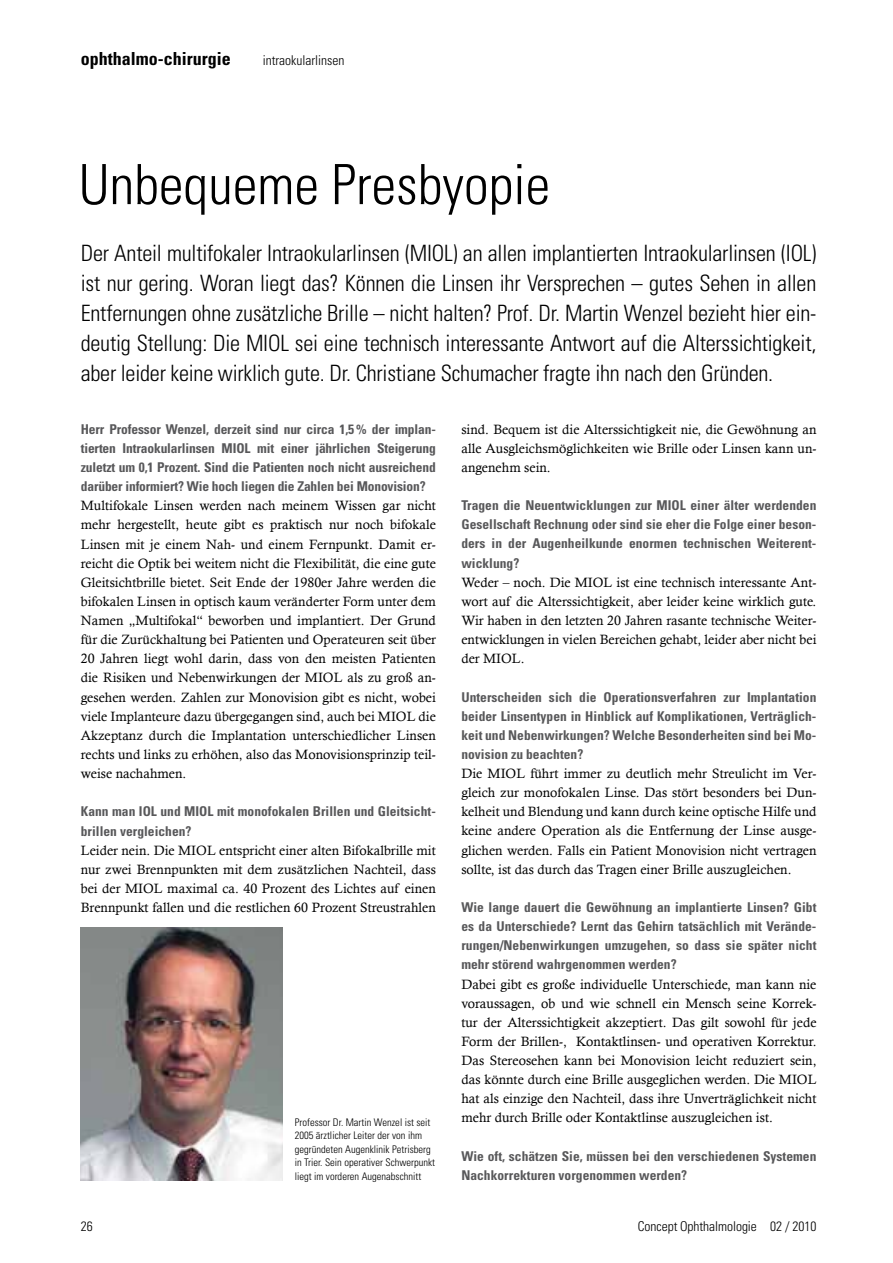
<style>
.page{position:relative;width:893px;height:1263px;background:#fff}
.page>*{position:absolute;margin:0;border:0;box-sizing:border-box;transform-origin:0 0}
.t1{font:300 condensed 55.5px "Univers";color:#000}
.t2{font:300 condensed 22.5px/30px "Univers";letter-spacing:-.01em;color:#000;text-align:justify}
.t3{font:700 condensed 18px "Univers";color:#000}
.t4{font:13.5px/19.2px "Calisto";color:#000;text-align:justify}
.t5{font:700 condensed 13.5px/19.2px "Univers";color:#58585a;text-align:justify}
.t6{font:300 condensed 13.5px "Univers";color:#000}
.t7{font:300 condensed 10.5px/13.5px "Univers";color:#000}
</style>
<div class="page">
<img style="left:81px;top:927px;width:202px;height:254px">
<h3 class="t3" style="left:81px;top:48px;width:151px">ophthalmo-chirurgie</h3>
<p class="t6" style="left:263px;top:52px;width:83px">intraokularlinsen</p>
<h1 class="t1" style="left:79px;top:151px;width:473px">Unbequeme Presbyopie</h1>
<p class="t2" style="left:81px;top:238px;width:737px">Der Anteil multifokaler Intraokularlinsen (MIOL) an allen implantierten Intraokularlinsen (IOL) ist nur gering. Woran liegt das? Können die Linsen ihr Versprechen – gutes Sehen in allen Entfernungen ohne zusätzliche Brille – nicht halten? Prof. Dr. Martin Wenzel bezieht hier ein&shy;deutig Stellung: Die MIOL sei eine technisch interessante Antwort auf die Alterssichtigkeit, aber leider keine wirklich gute. Dr. Christiane Schumacher fragte ihn nach den Gründen.</p>
<p class="t5" style="left:81px;top:419px;width:357px">Herr Professor Wenzel, derzeit sind nur circa 1,5 % der implan&shy;tierten Intraokularlinsen MIOL mit einer jährlichen Steigerung zuletzt um 0,1 Prozent. Sind die Patienten noch nicht ausreichend darüber informiert? Wie hoch liegen die Zahlen bei Monovision?</p>
<p class="t4" style="left:81px;top:496px;width:357px">Multifokale Linsen werden nach meinem Wissen gar nicht mehr hergestellt, heute gibt es praktisch nur noch bifokale Linsen mit je einem Nah- und einem Fernpunkt. Damit er&shy;reicht die Optik bei weitem nicht die Flexibilität, die eine gute Gleitsichtbrille bietet. Seit Ende der 1980er Jahre werden die bifokalen Linsen in optisch kaum veränderter Form unter dem Namen „Multifokal“ beworben und implantiert. Der Grund für die Zurückhaltung bei Patienten und Operateuren seit über 20 Jahren liegt wohl darin, dass von den meisten Patienten die Risiken und Nebenwirkungen der MIOL als zu groß an&shy;gesehen werden. Zahlen zur Monovision gibt es nicht, wobei viele Implanteure dazu übergegangen sind, auch bei MIOL die Akzeptanz durch die Implantation unterschiedlicher Linsen rechts und links zu erhöhen, also das Monovisionsprinzip teil&shy;weise nachahmen.</p>
<p class="t5" style="left:81px;top:802px;width:357px">Kann man IOL und MIOL mit monofokalen Brillen und Gleitsicht&shy;brillen vergleichen?</p>
<p class="t4" style="left:81px;top:840px;width:357px">Leider nein. Die MIOL entspricht einer alten Bifokalbrille mit nur zwei Brennpunkten mit dem zusätzlichen Nachteil, dass bei der MIOL maximal ca. 40 Prozent des Lichtes auf einen Brennpunkt fallen und die restlichen 60 Prozent Streustrahlen</p>
<p class="t6" style="left:81px;top:1218px;width:13px">26</p>
<p class="t7" style="left:295px;top:1115px;width:142px">Professor Dr. Martin Wenzel ist seit 2005 ärztlicher Leiter der von ihm gegründeten Augenklinik Petrisberg in Trier. Sein operativer Schwerpunkt liegt im vorderen Augenabschnitt</p>
<p class="t4" style="left:461px;top:419px;width:357px">sind. Bequem ist die Alterssichtigkeit nie, die Gewöhnung an alle Ausgleichsmöglichkeiten wie Brille oder Linsen kann un&shy;angenehm sein.</p>
<p class="t5" style="left:461px;top:496px;width:357px">Tragen die Neuentwicklungen zur MIOL einer älter werdenden Gesellschaft Rechnung oder sind sie eher die Folge einer beson&shy;ders in der Augenheilkunde enormen technischen Weiterent&shy;wicklung?</p>
<p class="t4" style="left:461px;top:572px;width:357px">Weder – noch. Die MIOL ist eine technisch interessante Ant&shy;wort auf die Alterssichtigkeit, aber leider keine wirklich gute.<br>Wir haben in den letzten 20 Jahren rasante technische Weiter&shy;entwicklungen in vielen Bereichen gehabt, leider aber nicht bei der MIOL.</p>
<p class="t5" style="left:461px;top:687px;width:357px">Unterscheiden sich die Operationsverfahren zur Implantation beider Linsentypen in Hinblick auf Komplikationen, Verträglich&shy;keit und Nebenwirkungen? Welche Besonderheiten sind bei Mo&shy;novision zu beachten?</p>
<p class="t4" style="left:461px;top:764px;width:357px">Die MIOL führt immer zu deutlich mehr Streulicht im Ver&shy;gleich zur monofokalen Linse. Das stört besonders bei Dun&shy;kelheit und Blendung und kann durch keine optische Hilfe und keine andere Operation als die Entfernung der Linse ausge&shy;glichen werden. Falls ein Patient Monovision nicht vertragen sollte, ist das durch das Tragen einer Brille auszugleichen.</p>
<p class="t5" style="left:461px;top:897px;width:357px">Wie lange dauert die Gewöhnung an implantierte Linsen? Gibt es da Unterschiede? Lernt das Gehirn tatsächlich mit Verände&shy;rungen/Nebenwirkungen umzugehen, so dass sie später nicht mehr störend wahrgenommen werden?</p>
<p class="t4" style="left:461px;top:974px;width:357px">Dabei gibt es große individuelle Unterschiede, man kann nie voraussagen, ob und wie schnell ein Mensch seine Korrek&shy;tur der Alterssichtigkeit akzeptiert. Das gilt sowohl für jede Form der Brillen-, Kontaktlinsen- und operativen Korrektur.<br>Das Stereosehen kann bei Monovision leicht reduziert sein, das könnte durch eine Brille ausgeglichen werden. Die MIOL hat als einzige den Nachteil, dass ihre Unverträglichkeit nicht mehr durch Brille oder Kontaktlinse auszugleichen ist.</p>
<p class="t5" style="left:461px;top:1146px;width:357px">Wie oft, schätzen Sie, müssen bei den verschiedenen Systemen<br>Nachkorrekturen vorgenommen werden?</p>
<p class="t6" style="left:638px;top:1218px;width:180px">Concept Ophthalmologie 02 / 2010</p>
</div>
